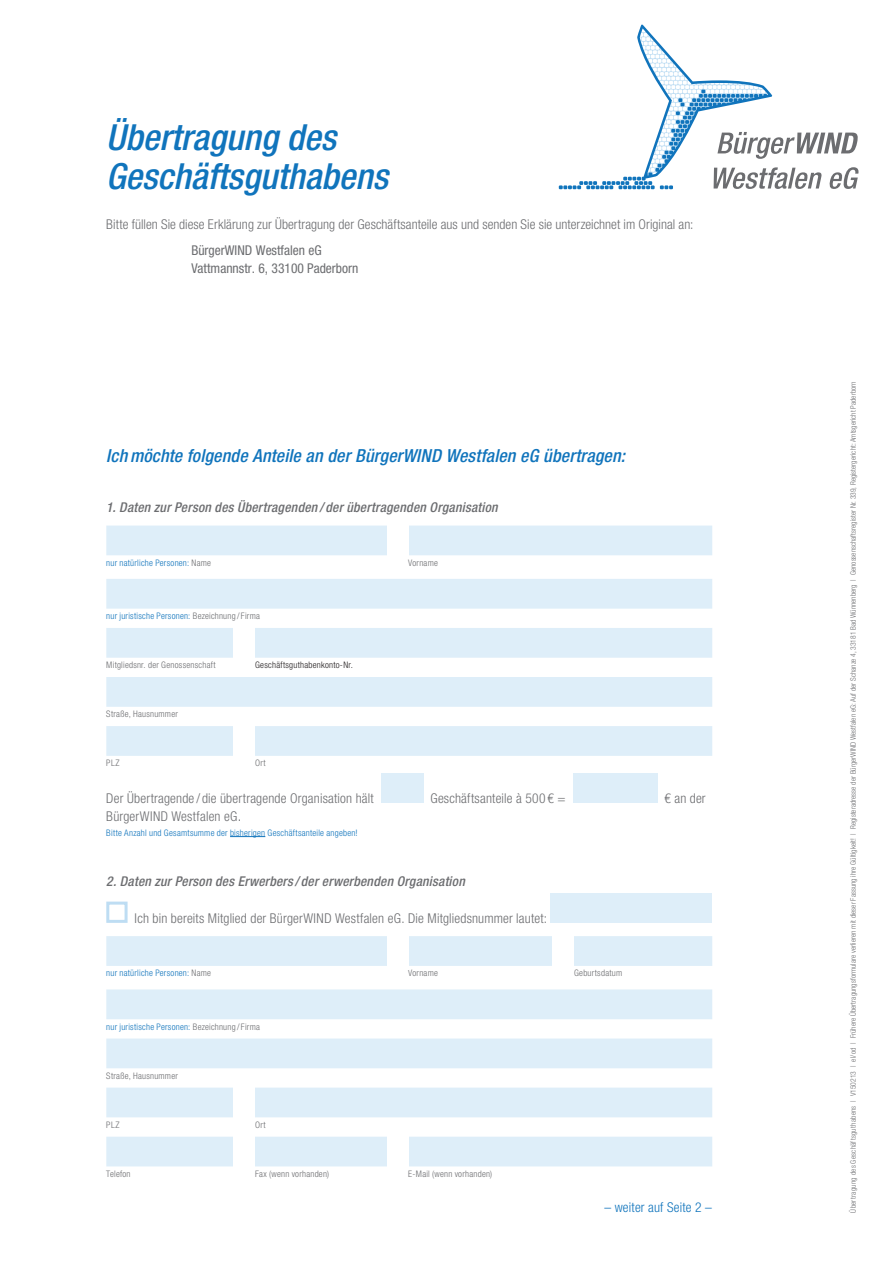
<style>
.page{position:relative;width:893px;height:1263px;background:#fff}
.page>*{position:absolute;margin:0;border:0;box-sizing:border-box;transform-origin:0 0}
.t1{font:italic 500 condensed 36px/39px "Helvetica Neue LT Com";color:#1074bc}
.t2{font:italic 500 condensed 18px "Helvetica Neue LT Com";letter-spacing:.01em;color:#1074bc}
.t3{font:300 condensed 13.5px "Helvetica Neue LT Com";letter-spacing:.015em;color:#6c6d70}
.t4{font:italic 500 condensed 13.5px "Helvetica Neue LT Com";letter-spacing:.02em;color:#6c6d70}
.t5{font:condensed 13.5px/18px "Helvetica Neue";color:#6c6d70}
.t6{font:300 condensed 13.5px "Helvetica Neue LT Com";letter-spacing:.01em;color:#1074bc}
.t7{font:300 condensed 9px "Helvetica Neue LT Com";letter-spacing:.025em;color:#1074bc}
.t8{font:300 condensed 9px "Helvetica Neue LT Com";letter-spacing:.025em;color:#6c6d70}
.t9{font:300 condensed 9px "Helvetica Neue LT Com";letter-spacing:.03em;color:#231f20}
.t10{font:300 condensed 7.5px "Helvetica Neue LT Com";color:#6c6d70}
.s1{color:#6c6d70}
.s2{font-size:15px}
</style>
<div class="page">
<div style="left:106px;top:525px;width:606px;height:30px;background:#deeef9"></div>
<div style="left:106px;top:579px;width:606px;height:30px;background:#deeef9"></div>
<div style="left:106px;top:628px;width:606px;height:30px;background:#deeef9"></div>
<div style="left:106px;top:677px;width:606px;height:30px;background:#deeef9"></div>
<div style="left:106px;top:726px;width:606px;height:30px;background:#deeef9"></div>
<hr style="left:230px;top:836px;width:35px;height:1px;background:#1074bc">
<div style="left:106px;top:936px;width:606px;height:30px;background:#deeef9"></div>
<div style="left:106px;top:989px;width:606px;height:30px;background:#deeef9"></div>
<div style="left:106px;top:1038px;width:606px;height:30px;background:#deeef9"></div>
<div style="left:106px;top:1087px;width:606px;height:30px;background:#deeef9"></div>
<div style="left:106px;top:1137px;width:606px;height:29px;background:#deeef9"></div>
<div style="left:381px;top:773px;width:42px;height:30px;background:#deeef9"></div>
<div style="left:573px;top:773px;width:84px;height:30px;background:#deeef9"></div>
<div style="left:106px;top:901px;width:22px;height:22px;border:3px solid #beddf3"></div>
<div style="left:551px;top:893px;width:161px;height:30px;background:#deeef9"></div>
<div style="left:387px;top:524px;width:21px;height:34px;background:#fff"></div>
<svg style="left:559px;top:25px;width:299px;height:164px"></svg>
<div style="left:234px;top:1087px;width:21px;height:85px;background:#fff"></div>
<div style="left:387px;top:935px;width:21px;height:34px;background:#fff"></div>
<div style="left:234px;top:624px;width:21px;height:34px;background:#fff"></div>
<div style="left:553px;top:933px;width:21px;height:34px;background:#fff"></div>
<div style="left:387px;top:1134px;width:21px;height:34px;background:#fff"></div>
<div style="left:234px;top:723px;width:21px;height:34px;background:#fff"></div>
<h1 class="t1" style="left:106px;top:117px;width:283px">Übertragung des<br>Geschäftsguthabens</h1>
<p class="t3" style="left:106px;top:217px;width:589px">Bitte füllen Sie diese Erklärung zur Übertragung der Geschäftsanteile aus und senden Sie sie unterzeichnet im Original an:</p>
<p class="t5" style="left:191px;top:241px;width:169px">BürgerWIND Westfalen eG<br>Vattmannstr. 6, 33100 Paderborn</p>
<h2 class="t2" style="left:106px;top:445px;width:520px">Ichmöchte folgende Anteile an der BürgerWIND Westfalen eG übertragen:</h2>
<p class="t4" style="left:106px;top:499px;width:393px">1. Daten zur Person des Übertragenden / der übertragenden Organisation</p>
<p class="t7" style="left:106px;top:557px;width:106px">nur natürliche Personen: <span class="s1">Name</span></p>
<p class="t8" style="left:408px;top:557px;width:31px">Vorname</p>
<p class="t7" style="left:106px;top:610px;width:155px">nur juristische Personen: <span class="s1">Bezeichnung / Firma</span></p>
<p class="t8" style="left:106px;top:660px;width:111px">Mitgliedsnr. der Genossenschaft</p>
<p class="t9" style="left:255px;top:660px;width:99px">Geschäftsguthabenkonto-Nr.</p>
<p class="t8" style="left:106px;top:709px;width:73px">Straße, Hausnummer</p>
<p class="t8" style="left:106px;top:758px;width:15px">PLZ</p>
<p class="t8" style="left:255px;top:758px;width:12px">Ort</p>
<p class="t3" style="left:106px;top:790px;width:269px">Der Übertragende / die übertragende Organisation hält</p>
<p class="t3" style="left:430px;top:790px;width:137px">Geschäftsanteile à 500 € =</p>
<p class="t3" style="left:664px;top:790px;width:43px">€ an der</p>
<p class="t3" style="left:106px;top:808px;width:136px">BürgerWIND Westfalen eG<span class="s2">.</span></p>
<p class="t7" style="left:106px;top:827px;width:253px">Bitte Anzahl und Gesamtsumme der bisherigen Geschäftsanteile angeben!</p>
<p class="t4" style="left:106px;top:873px;width:360px">2. Daten zur Person des Erwerbers / der erwerbenden Organisation</p>
<p class="t3" style="left:135px;top:910px;width:414px">Ich bin bereits Mitglied der BürgerWIND Westfalen eG. Die Mitgliedsnummer lautet:</p>
<p class="t7" style="left:106px;top:968px;width:106px">nur natürliche Personen: <span class="s1">Name</span></p>
<p class="t8" style="left:408px;top:968px;width:31px">Vorname</p>
<p class="t8" style="left:574px;top:968px;width:50px">Geburtsdatum</p>
<p class="t7" style="left:106px;top:1021px;width:155px">nur juristische Personen: <span class="s1">Bezeichnung / Firma</span></p>
<p class="t8" style="left:106px;top:1070px;width:73px">Straße, Hausnummer</p>
<p class="t8" style="left:106px;top:1119px;width:15px">PLZ</p>
<p class="t8" style="left:255px;top:1119px;width:12px">Ort</p>
<p class="t8" style="left:106px;top:1168px;width:26px">Telefon</p>
<p class="t8" style="left:255px;top:1168px;width:76px">Fax (wenn vorhanden)</p>
<p class="t8" style="left:408px;top:1168px;width:86px">E-Mail (wenn vorhanden)</p>
<p class="t6" style="left:605px;top:1200px;width:109px">– weiter auf Seite 2 –</p>
<p class="t10" style="left:849px;top:1212px;width:833px;rotate:-90deg">Übertragung des Geschäftsguthabens | V150213 | el/od | Frühere Übertragungsformulare verlieren mit dieser Fassung ihre Gültigkeit! | Registeradresse der BürgerWIND Westfalen eG: Auf der Schanze 4, 33181 Bad Wünnenberg | Genossenschaftsregister Nr. 339, Registergericht: Amtsgericht Paderborn</p>
</div>
